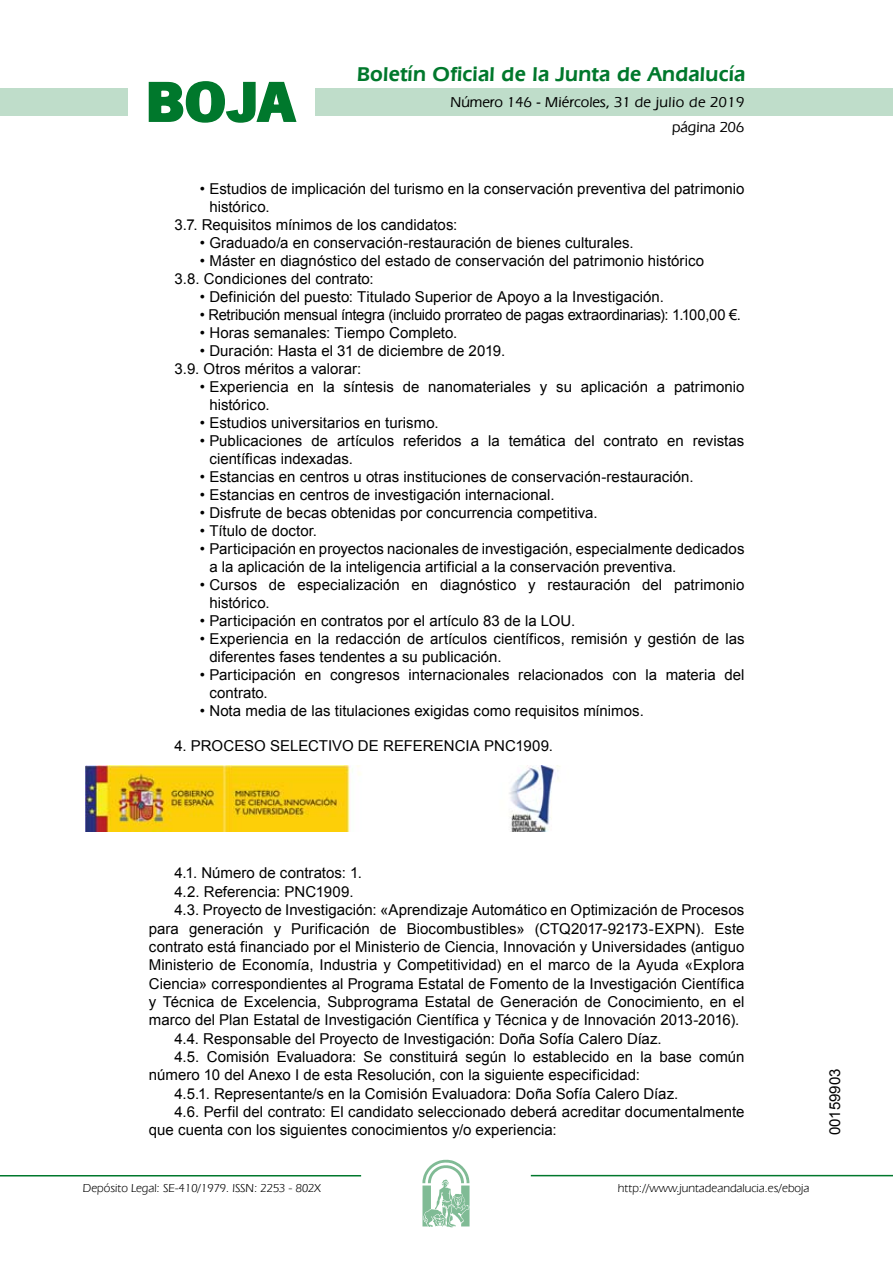
<style>
.page{position:relative;width:893px;height:1263px;background:#fff}
.page>*{position:absolute;margin:0;border:0;box-sizing:border-box;transform-origin:0 0}
.t1{font:700 57.75px "News Got T";color:#00782c;scale:1.14 1}
.t2{font:600 21px "Eras IT Cby BT";letter-spacing:.01em;color:#00782c}
.t3{font:15px/18px "Arial";color:#000}
.t4{font:15px "Arial";letter-spacing:-.02em;color:#000}
.t5{font:500 15px/24.5px "Eras IT Cby BT";color:#000;text-align:right}
.t6{font:12px "Eras IT Cby BT";color:#000}
</style>
<div class="page">
<div style="left:315px;top:88px;width:577px;height:28px;background:#bfddca"></div>
<div style="left:0;top:88px;width:128px;height:28px;background:#bfddca"></div>
<hr style="left:0;top:1175px;width:361px;height:2px;background:#00782c">
<svg style="left:422px;top:1159px;width:47px;height:68px"></svg>
<hr style="left:531px;top:1175px;width:361px;height:1px;background:#00782c">
<svg style="left:148px;top:81px;width:149px;height:42px"></svg>
<img style="left:85px;top:766px;width:475px;height:66px">
<h1 class="t1" style="left:145px;top:68px;width:133px">BOJA</h1>
<h2 class="t2" style="left:357px;top:62px;width:390px">Boletín Oficial de la Junta de Andalucía</h2>
<p class="t5" style="left:450px;top:90px;width:295px">Número 146 - Miércoles, 31 de julio de 2019 página 206</p>
<p class="t3" style="left:200px;top:180px;width:546px">• Estudios de implicación del turismo en la conservación preventiva del patrimonio</p>
<p class="t3" style="left:209px;top:198px;width:62px">histórico.</p>
<p class="t3" style="left:174px;top:216px;width:284px">3.7. Requisitos mínimos de los candidatos:</p>
<p class="t3" style="left:200px;top:234px;width:435px">• Graduado/a en conservación-restauración de bienes culturales.</p>
<p class="t3" style="left:174px;top:252px;width:531px;text-indent:26px">• Máster en diagnóstico del estado de conservación del patrimonio histórico<br>3.8. Condiciones del contrato:</p>
<p class="t3" style="left:200px;top:288px;width:465px">• Definición del puesto: Titulado Superior de Apoyo a la Investigación.</p>
<p class="t4" style="left:200px;top:305px;width:542px">• Retribución mensual íntegra (incluido prorrateo de pagas extraordinarias): 1.100,00 €.</p>
<p class="t3" style="left:200px;top:324px;width:259px">• Horas semanales: Tiempo Completo.</p>
<p class="t3" style="left:174px;top:342px;width:332px;text-indent:26px">• Duración: Hasta el 31 de diciembre de 2019.<br>3.9. Otros méritos a valorar:</p>
<p class="t3" style="left:209px;top:378px;width:536px;text-indent:-9px">• Experiencia en la síntesis de nanomateriales y su aplicación a patrimonio histórico.</p>
<p class="t3" style="left:200px;top:414px;width:240px">• Estudios universitarios en turismo.</p>
<p class="t3" style="left:209px;top:432px;width:536px;text-indent:-9px">• Publicaciones de artículos referidos a la temática del contrato en revistas científicas indexadas.</p>
<p class="t3" style="left:200px;top:468px;width:495px">• Estancias en centros u otras instituciones de conservación-restauración.</p>
<p class="t3" style="left:200px;top:486px;width:356px">• Estancias en centros de investigación internacional.</p>
<p class="t3" style="left:200px;top:504px;width:399px">• Disfrute de becas obtenidas por concurrencia competitiva.</p>
<p class="t3" style="left:200px;top:522px;width:118px">• Título de doctor.</p>
<p class="t3" style="left:209px;top:540px;width:536px;text-indent:-9px">• Participación en proyectos nacionales de investigación, especialmente dedicados a la aplicación de la inteligencia artificial a la conservación preventiva.</p>
<p class="t3" style="left:209px;top:576px;width:536px;text-indent:-9px">• Cursos de especialización en diagnóstico y restauración del patrimonio histórico.</p>
<p class="t3" style="left:200px;top:612px;width:377px">• Participación en contratos por el artículo 83 de la LOU.</p>
<p class="t3" style="left:209px;top:630px;width:536px;text-indent:-9px">• Experiencia en la redacción de artículos científicos, remisión y gestión de las diferentes fases tendentes a su publicación.</p>
<p class="t3" style="left:209px;top:666px;width:536px;text-indent:-9px">• Participación en congresos internacionales relacionados con la materia del contrato.</p>
<p class="t3" style="left:200px;top:702px;width:445px">• Nota media de las titulaciones exigidas como requisitos mínimos.</p>
<p class="t3" style="left:174px;top:737px;width:380px">4. PROCESO SELECTIVO DE REFERENCIA PNC1909.</p>
<p class="t3" style="left:174px;top:864px;width:189px">4.1. Número de contratos: 1.</p>
<p class="t3" style="left:174px;top:883px;width:180px">4.2. Referencia: PNC1909.</p>
<p class="t3" style="left:174px;top:901px;width:571px">4.3. Proyecto de Investigación: «Aprendizaje Automático en Optimización de Procesos</p>
<p class="t3" style="left:149px;top:919px;width:597px">para generación y Purificación de Biocombustibles» (CTQ2017-92173-EXPN). Este</p>
<p class="t3" style="left:149px;top:938px;width:597px">contrato está financiado por el M inisterio de Ciencia, Innovación y Universidades (antiguo</p>
<p class="t3" style="left:149px;top:956px;width:597px">M inisterio de Economía, Industria y Competitividad) en el marco de la Ayuda «Explora</p>
<p class="t3" style="left:149px;top:975px;width:597px">Ciencia» correspondientes al Programa Estatal de Fomento de la Investigación Científica</p>
<p class="t3" style="left:149px;top:993px;width:597px">y Técnica de Excelencia, Subprograma Estatal de Generación de Conocimiento, en el</p>
<p class="t3" style="left:149px;top:1011px;width:592px">marco del Plan Estatal de Investigación Científica y Técnica y de Innovación 2013-2016).</p>
<p class="t3" style="left:174px;top:1030px;width:489px">4.4. Responsable del Proyecto de Investigación: Doña Sofía Calero Díaz.</p>
<p class="t3" style="left:174px;top:1048px;width:571px">4.5. Comisión Evaluadora: Se constituirá según lo establecido en la base común</p>
<p class="t3" style="left:149px;top:1066px;width:492px">número 10 del Anexo I de esta Resolución, con la siguiente especificidad:</p>
<p class="t3" style="left:174px;top:1085px;width:505px">4.5.1. Representante/s en la Comisión Evaluadora: Doña Sofía Calero Díaz.</p>
<p class="t3" style="left:174px;top:1103px;width:571px">4.6. Perfil del contrato: El candidato seleccionado deberá acreditar documentalmente</p>
<p class="t3" style="left:149px;top:1121px;width:409px">que cuenta con los siguientes conocimientos y/o experiencia:</p>
<p class="t6" style="left:83px;top:1181px;width:239px">Depósito Legal: SE-410/1979. ISSN: 2253 - 802X</p>
<p class="t6" style="left:618px;top:1181px;width:193px">http://www.juntadeandalucia.es/eboja</p>
<p class="t3" style="left:826px;top:1135px;width:68px;rotate:-90deg">00159903</p>
</div>
